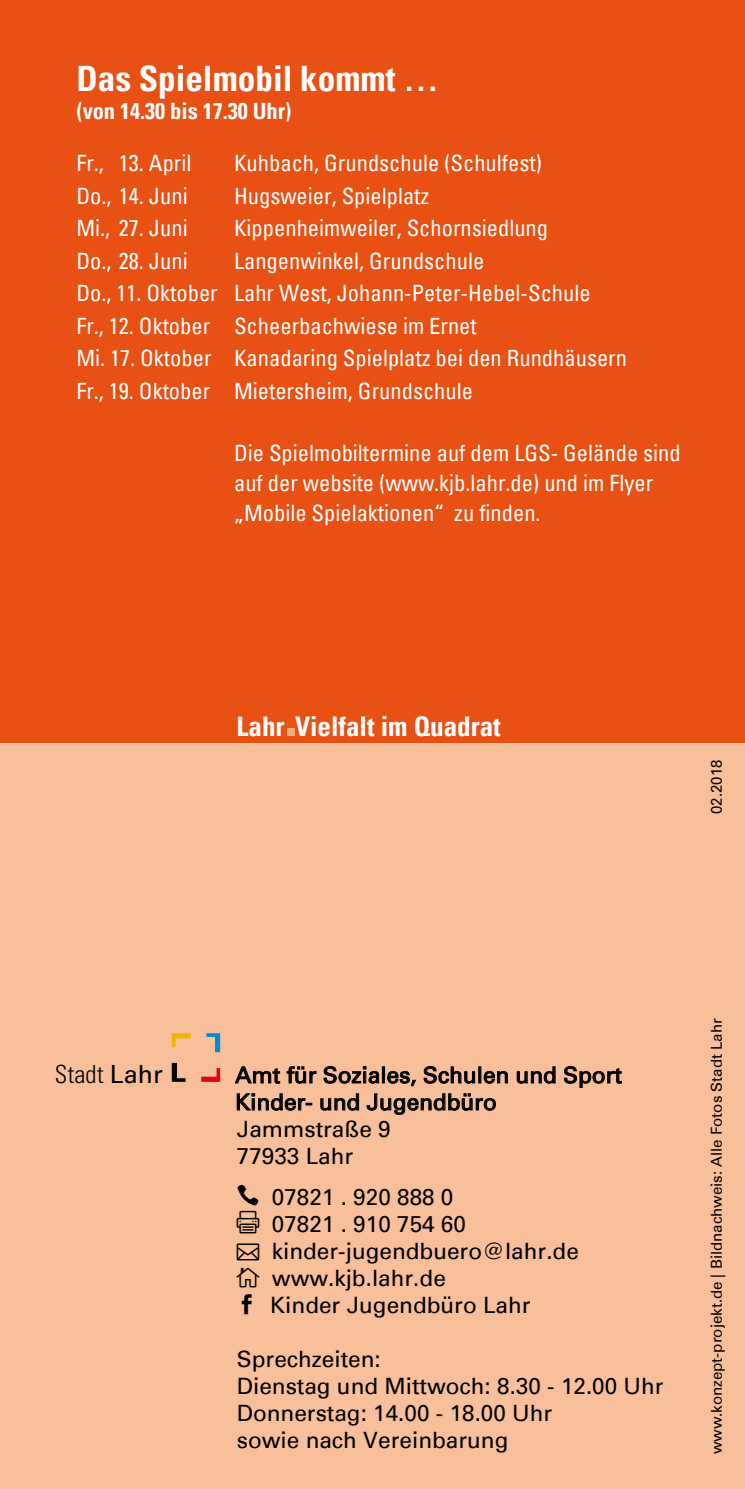
<style>
.page{position:relative;width:745px;height:1489px;background:#fff}
.page>*{position:absolute;margin:0;border:0;box-sizing:border-box;transform-origin:0 0}
.t1{font:700 condensed 58.5px "Univers";color:#f6af81}
.t2{font:700 condensed 35px "Univers";color:#fff}
.t3{font:700 condensed 27px "Univers";color:#fff}
.t4{font:300 condensed 25px "Univers";color:#000}
.t5{font:condensed 22.5px/32.5px "Univers";color:#fff}
.t6{font:22.5px/27px "Univers";color:#000}
.t7{font:700 condensed 22.5px "Univers";color:#fff}
.t8{font:15px "Univers";color:#000}
.s1{font-weight:400;font-stretch:normal}
</style>
<div class="page">
<div style="left:0;top:0;width:744px;height:1488px;background:#f8c09a"></div>
<div style="left:0;top:0;width:744px;height:742px;background:#e85113"></div>
<svg style="left:172px;top:1033px;width:18px;height:14px"></svg>
<svg style="left:172px;top:1062px;width:13px;height:19px"></svg>
<svg style="left:201px;top:1068px;width:19px;height:13px"></svg>
<svg style="left:235px;top:1066px;width:45px;height:17px"></svg>
<svg style="left:286px;top:1066px;width:30px;height:17px"></svg>
<svg style="left:323px;top:1066px;width:93px;height:20px"></svg>
<svg style="left:423px;top:1066px;width:52px;height:17px"></svg>
<svg style="left:483px;top:1070px;width:24px;height:13px"></svg>
<svg style="left:516px;top:1066px;width:39px;height:17px"></svg>
<svg style="left:563px;top:1066px;width:58px;height:21px"></svg>
<svg style="left:236px;top:1093px;width:76px;height:17px"></svg>
<svg style="left:320px;top:1093px;width:39px;height:17px"></svg>
<svg style="left:366px;top:1093px;width:129px;height:21px"></svg>
<svg style="left:206px;top:1033px;width:14px;height:19px"></svg>
<h2 class="t2" style="left:76px;top:57px;width:363px">Das Spielmobil kommt …</h2>
<p class="t7" style="left:76px;top:97px;width:216px">(von 14.30 bis 17.30 Uhr)</p>
<p class="t5" style="left:76px;top:146px;width:116px">Fr., 13. April</p>
<p class="t5" style="left:234px;top:146px;width:309px">Kuhbach, Grundschule (Schulfest)</p>
<p class="t5" style="left:76px;top:179px;width:113px">Do., 14. Juni</p>
<p class="t5" style="left:234px;top:179px;width:196px">Hugsweier, Spielplatz</p>
<p class="t5" style="left:76px;top:211px;width:113px">Mi., 27. Juni</p>
<p class="t5" style="left:234px;top:211px;width:315px">Kippenheimweiler, Schornsiedlung</p>
<p class="t5" style="left:76px;top:244px;width:113px">Do., 28. Juni</p>
<p class="t5" style="left:76px;top:244px;width:551px;text-indent:158px">Langenwinkel, Grundschule<br>Do., 11. Oktober Lahr West, Johann-Peter-Hebel-Schule<br>Fr., 12. Oktober Scheerbachwiese im Ernet<br>Mi. 17. Oktober Kanadaring Spielplatz bei den Rundhäusern Fr., 19. Oktober Mietersheim, Grundschule</p>
<p class="t5" style="left:234px;top:437px;width:448px;line-height:30px">Die Spielmobiltermine auf dem LGS- Gelände sind auf der website (www.kjb.lahr.de) und im Flyer „Mobile Spielaktionen“ zu finden.</p>
<p class="t3" style="left:236px;top:709px;width:265px">Lahr Vielfalt im Quadrat</p>
<h1 class="t1" style="left:284px;top:678px;width:14px">.</h1>
<p class="t8" style="left:707px;top:814px;width:56px;rotate:-90deg">02.2018</p>
<p class="t4" style="left:55px;top:1059px;width:109px">Stadt <span class="s1">Lahr</span></p>
<p class="t6" style="left:235px;top:1061px;width:388px">Amt für Soziales, Schulen und Sport<br>Kinder- und Jugendbüro<br>Jammstraße 9<br>77933 Lahr</p>
<p class="t6" style="left:270px;top:1183px;width:310px">07821 . 920 888 0<br>07821 . 910 754 60 kinder-jugendbuero@lahr.de www.kjb.lahr.de<br>Kinder Jugendbüro Lahr</p>
<p class="t6" style="left:237px;top:1345px;width:428px">Sprechzeiten:<br>Dienstag und Mittwoch: 8.30 - 12.00 Uhr<br>Donnerstag: 14.00 - 18.00 Uhr<br>sowie nach Vereinbarung</p>
<p class="t8" style="left:707px;top:1453px;width:437px;rotate:-90deg">www.konzept-projekt.de | Bildnachweis: Alle Fotos Stadt Lahr</p>
</div>
